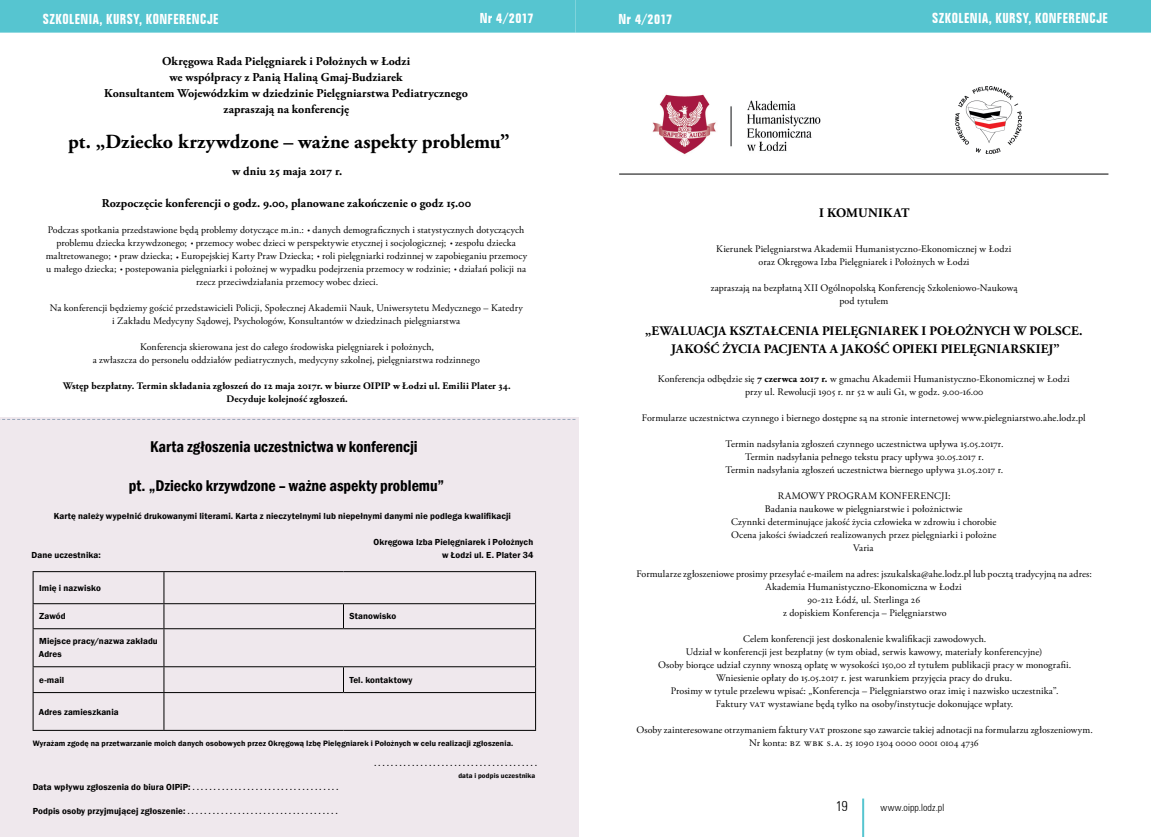
<style>
.page{position:relative;width:1151px;height:837px;background:#fff}
.page>*{position:absolute;margin:0;border:0;box-sizing:border-box;transform-origin:0 0}
.t1{font:700 20px "Adobe Garamond Pro";color:#000}
.t2{font:600 condensed 16px "Franklin Gothic";color:#000}
.t3{font:700 condensed 14px "Folio BT";letter-spacing:.025em;color:#fff}
.t4{font:300 condensed 14px "Zurich BT";color:#000}
.t5{font:700 13px/18px "Adobe Garamond Pro";letter-spacing:.01em;color:#000;text-align:center}
.t6{font:700 12px/16px "Adobe Garamond Pro";letter-spacing:.005em;color:#000;text-align:center}
.t7{font:10px/13px "Adobe Garamond Pro";letter-spacing:.01em;color:#000;text-align:center}
.t8{font:700 10px/13px "Adobe Garamond Pro";letter-spacing:.015em;color:#000;text-align:center}
.t9{font:300 condensed 10px "Zurich BT";letter-spacing:.01em;color:#000}
.t10{font:600 9px/13px "Franklin Gothic";letter-spacing:.01em;color:#000}
.t11{font:600 8px "Franklin Gothic";letter-spacing:.015em;color:#000}
.t12{font:600 7px/12px "Franklin Gothic";letter-spacing:.02em;color:#000;text-align:right}
.s1{font-family:"Franklin Gothic";font-weight:500;font-stretch:condensed;font-size:7px}
.s2{font-size:9px}
.s3{font-weight:700}
.s4{font-family:"Minion Pro"}
.s5{font-size:10.5px}
</style>
<div class="page">
<div style="left:0;top:0;width:1151px;height:33px;background:#56c5d0"></div>
<hr style="left:862px;top:798px;width:2px;height:38px;background:#56c5d0">
<div style="left:0;top:418px;width:578px;height:418px;background:#efe8ed"></div>
<img style="left:652px;top:94px;width:169px;height:61px">
<img style="left:955px;top:86px;width:66px;height:67px">
<hr style="left:619px;top:174px;width:489px;height:1px;background:#000">
<hr style="left:33px;top:571px;width:131px;height:1px;background:#000">
<hr style="left:33px;top:572px;width:1px;height:31px;background:#000">
<hr style="left:164px;top:571px;width:179px;height:1px;background:#000">
<hr style="left:163px;top:572px;width:1px;height:31px;background:#000">
<hr style="left:343px;top:571px;width:193px;height:1px;background:#000">
<hr style="left:535px;top:572px;width:1px;height:31px;background:#000">
<hr style="left:33px;top:603px;width:131px;height:1px;background:#000">
<svg style="left:33px;top:604px;width:1px;height:24px"></svg>
<hr style="left:164px;top:603px;width:179px;height:1px;background:#000">
<svg style="left:163px;top:604px;width:1px;height:24px"></svg>
<hr style="left:343px;top:603px;width:193px;height:1px;background:#000">
<svg style="left:343px;top:604px;width:1px;height:24px"></svg>
<svg style="left:535px;top:604px;width:1px;height:24px"></svg>
<hr style="left:33px;top:628px;width:131px;height:1px;background:#000">
<hr style="left:33px;top:629px;width:1px;height:37px;background:#000">
<hr style="left:164px;top:628px;width:179px;height:1px;background:#000">
<hr style="left:163px;top:629px;width:1px;height:37px;background:#000">
<hr style="left:343px;top:628px;width:193px;height:1px;background:#000">
<hr style="left:535px;top:629px;width:1px;height:37px;background:#000">
<hr style="left:33px;top:666px;width:131px;height:1px;background:#000">
<svg style="left:33px;top:667px;width:1px;height:24px"></svg>
<hr style="left:164px;top:666px;width:179px;height:1px;background:#000">
<svg style="left:163px;top:667px;width:1px;height:24px"></svg>
<hr style="left:343px;top:666px;width:193px;height:1px;background:#000">
<svg style="left:343px;top:667px;width:1px;height:24px"></svg>
<svg style="left:535px;top:667px;width:1px;height:24px"></svg>
<hr style="left:33px;top:691px;width:131px;height:1px;background:#000">
<hr style="left:33px;top:692px;width:1px;height:37px;background:#000">
<hr style="left:164px;top:691px;width:179px;height:1px;background:#000">
<hr style="left:163px;top:692px;width:1px;height:37px;background:#000">
<hr style="left:343px;top:691px;width:193px;height:1px;background:#000">
<hr style="left:535px;top:692px;width:1px;height:37px;background:#000">
<hr style="left:33px;top:729px;width:131px;height:1px;background:#000">
<hr style="left:164px;top:729px;width:179px;height:1px;background:#000">
<hr style="left:343px;top:729px;width:193px;height:1px;background:#000">
<svg style="left:0;top:419px;width:575px;height:1px"></svg>
<h3 class="t3" style="left:43px;top:10px;width:178px">SZKOLENIA, KURSY, KONFERENCJE</h3>
<h3 class="t3" style="left:480px;top:10px;width:55px">Nr 4/2017</h3>
<h3 class="t3" style="left:618px;top:10px;width:55px">Nr 4/2017</h3>
<h3 class="t3" style="left:932px;top:10px;width:178px">SZKOLENIA, KURSY, KONFERENCJE</h3>
<p class="t6" style="left:104px;top:54px;width:365px">Okręgowa Rada Pielęgniarek i Położnych w Łodzi<br>we współpracy z Panią Haliną Gmaj-Budziarek<br>Konsultantem Wojewódzkim w dziedzinie Pielęgniarstwa Pediatrycznego zapraszają na konferencję</p>
<h1 class="t1" style="left:68px;top:129px;width:443px">pt. „Dziecko krzywdzone – ważne aspekty problemu”</h1>
<p class="t6" style="left:232px;top:163px;width:112px">w dniu 25 maja 2017 r.</p>
<p class="t6" style="left:102px;top:195px;width:371px">Rozpoczęcie konferencji o godz. 9.00, planowane zakończenie o godz 15.00</p>
<p class="t7" style="left:46px;top:223px;width:483px">Podczas spotkania przedstawione będą problemy dotyczące m.in.: <span class="s1">•</span> danych demograficznych i statystycznych dotyczących problemu dziecka krzywdzonego; <span class="s1">•</span> przemocy wobec dzieci w perspektywie etycznej i socjologicznej; <span class="s1">•</span> zespołu dziecka maltretowanego; <span class="s1">•</span> praw dziecka; <sub>•</sub> Europejskiej Karty Praw Dziecka; <span class="s1">•</span> roli pielęgniarki rodzinnej w zapobieganiu przemocy u małego dziecka; <span class="s1">•</span> postepowania pielęgniarki i położnej w wypadku podejrzenia przemocy w rodzinie; <span class="s1">•</span> działań policji na rzecz przeciwdziałania przemocy wobec dzieci.</p>
<p class="t7" style="left:50px;top:301px;width:475px">Na konferencji będziemy gościć przedstawicieli Policji, Społecznej Akademii Nauk, Uniwersytetu Medycznego – Katedry i Zakładu Medycyny Sądowej, Psychologów, Konsultantów w dziedzinach pielęgniarstwa</p>
<p class="t7" style="left:93px;top:340px;width:389px">Konferencja skierowana jest do całego środowiska pielęgniarek i położnych,<br>a zwłaszcza do personelu oddziałów pediatrycznych, medycyny szkolnej, pielęgniarstwa rodzinnego</p>
<p class="t8" style="left:63px;top:379px;width:449px">Wstęp bezpłatny. Termin składania zgłoszeń do 12 maja 2017r. w biurze OIPIP w Łodzi ul. Emilii Plater 34.<br>Decyduje kolejność zgłoszeń.</p>
<h2 class="t2" style="left:150px;top:436px;width:269px">Karta zgłoszenia uczestnictwa w konferencji</h2>
<h2 class="t2" style="left:129px;top:474px;width:317px">pt. „Dziecko krzywdzone – ważne aspekty problemu”</h2>
<p class="t10" style="left:54px;top:509px;width:459px">Kartę należy wypełnić drukowanymi literami. Karta z nieczytelnymi lub niepełnymi danymi nie podlega kwalifikacji</p>
<p class="t10" style="left:374px;top:535px;width:161px">Okręgowa Izba Pielęgniarek i Położnych</p>
<p class="t10" style="left:32px;top:548px;width:71px">Dane uczestnika:</p>
<p class="t10" style="left:442px;top:548px;width:93px">w Łodzi ul. E. Plater 34</p>
<p class="t10" style="left:39px;top:581px;width:63px">Imię i nazwisko</p>
<p class="t10" style="left:39px;top:609px;width:28px">Zawód</p>
<p class="t10" style="left:350px;top:609px;width:48px">Stanowisko</p>
<p class="t10" style="left:39px;top:634px;width:121px">Miejsce pracy/nazwa zakładu<br>Adres</p>
<p class="t10" style="left:39px;top:673px;width:27px">e-mail</p>
<p class="t10" style="left:349px;top:673px;width:65px">Tel. kontaktowy</p>
<p class="t10" style="left:39px;top:705px;width:81px">Adres zamieszkania</p>
<p class="t11" style="left:33px;top:738px;width:482px">Wyrażam zgodę na przetwarzanie moich danych osobowych przez Okręgową Izbę Pielęgniarek i Położnych w celu realizacji zgłoszenia.</p>
<p class="t12" style="left:374px;top:757px;width:164px">....................................... data i podpis uczestnika</p>
<p class="t12" style="left:33px;top:781px;width:307px"><span class="s2">Data wpływu zgłoszenia do biura OIPiP:</span> ...................................</p>
<p class="t12" style="left:33px;top:805px;width:306px"><span class="s2">Podpis osoby przyjmującej zgłoszenie:</span> ....................................</p>
<h3 class="t5" style="left:819px;top:204px;width:92px">I KOMUNIKAT</h3>
<p class="t7" style="left:716px;top:242px;width:297px">Kierunek Pielęgniarstwa Akademii Humanistyczno-Ekonomicznej w Łodzi oraz Okręgowa Izba Pielęgniarek i Położnych w Łodzi</p>
<p class="t7" style="left:711px;top:281px;width:308px">zapraszają na bezpłatną XII Ogólnopolską Konferencję Szkoleniowo-Naukową pod tytułem</p>
<h3 class="t5" style="left:645px;top:322px;width:439px">„EWALUACJA KSZTAŁCENIA PIELĘGNIAREK I POŁOŻNYCH W POLSCE.<br>JAKOŚĆ ŻYCIA PACJENTA A JAKOŚĆ OPIEKI PIELĘGNIARSKIEJ”</h3>
<p class="t7" style="left:658px;top:372px;width:413px">Konferencja odbędzie się <span class="s3">7 czerwca 2017 r.</span> w gmachu Akademii Humanistyczno-Ekonomicznej w Łodzi przy ul. Rewolucji <span class="s4">1</span>905 r. nr 52 w auli G<span class="s4">1</span>, w godz. 9.00-<span class="s4">1</span>6.00</p>
<p class="t7" style="left:642px;top:411px;width:445px">Formularze uczestnictwa czynnego i biernego dostępne są na stronie internetowej www.pielegniarstwo.ahe.lodz.pl</p>
<p class="t7" style="left:725px;top:437px;width:280px">Termin nadsyłania zgłoszeń czynnego uczestnictwa upływa <span class="s4">1</span>5.05.20<span class="s4">1</span>7r.<br>Termin nadsyłania pełnego tekstu pracy upływa 30.05.20<span class="s4">1</span>7 r.<br>Termin nadsyłania zgłoszeń uczestnictwa biernego upływa 3<span class="s4">1</span>.05.20<span class="s4">1</span>7 r.</p>
<p class="t7" style="left:731px;top:489px;width:267px">RAMOWY PROGRAM KONFERENCJI:<br>Badania naukowe w pielęgniarstwie i położnictwie<br>Czynnki determinujące jakość życia człowieka w zdrowiu i chorobie Ocena jakości świadczeń realizowanych przez pielęgniarki i położne Varia</p>
<p class="t7" style="left:636px;top:567px;width:457px">Formularze zgłoszeniowe prosimy przesyłać e-mailem na adres: jszukalska@ahe.lodz.pl lub pocztą tradycyjną na adres:<br>Akademia Humanistyczno-Ekonomiczna w Łodzi<br>90-2<span class="s4">1</span>2 Łódź, ul. Sterlinga 26<br>z dopiskiem Konferencja – Pielęgniarstwo</p>
<p class="t7" style="left:658px;top:632px;width:415px">Celem konferencji jest doskonalenie kwalifikacji zawodowych.<br>Udział w konferencji jest bezpłatny (w tym obiad, serwis kawowy, materiały konferencyjne)<br>Osoby biorące udział czynny wnoszą opłatę w wysokości <span class="s4">1</span>50,00 zł tytułem publikacji pracy w monografii.<br>Wniesienie opłaty do <span class="s4">1</span>5.05.20<span class="s4">1</span>7 r. jest warunkiem przyjęcia pracy do druku.<br>Prosimy w tytule przelewu wpisać: „Konferencja – Pielęgniarstwo oraz imię i nazwisko uczestnika”.<br>Faktury <span class="s5">VAT</span> wystawiane będą tylko na osoby/instytucje dokonujące wpłaty.</p>
<p class="t7" style="left:636px;top:723px;width:458px">Osoby zainteresowane otrzymaniem faktury <span class="s5">VAT</span> proszone sąo zawarcie takiej adnotacji na formularzu zgłoszeniowym.<br>Nr konta: <span class="s5">BZ WBK S.A</span>. 25 1090 1304 0000 0001 0104 4736</p>
<h3 class="t4" style="left:836px;top:797px;width:14px">19</h3>
<p class="t9" style="left:880px;top:800px;width:65px">www.oipp.lodz.pl</p>
</div>
